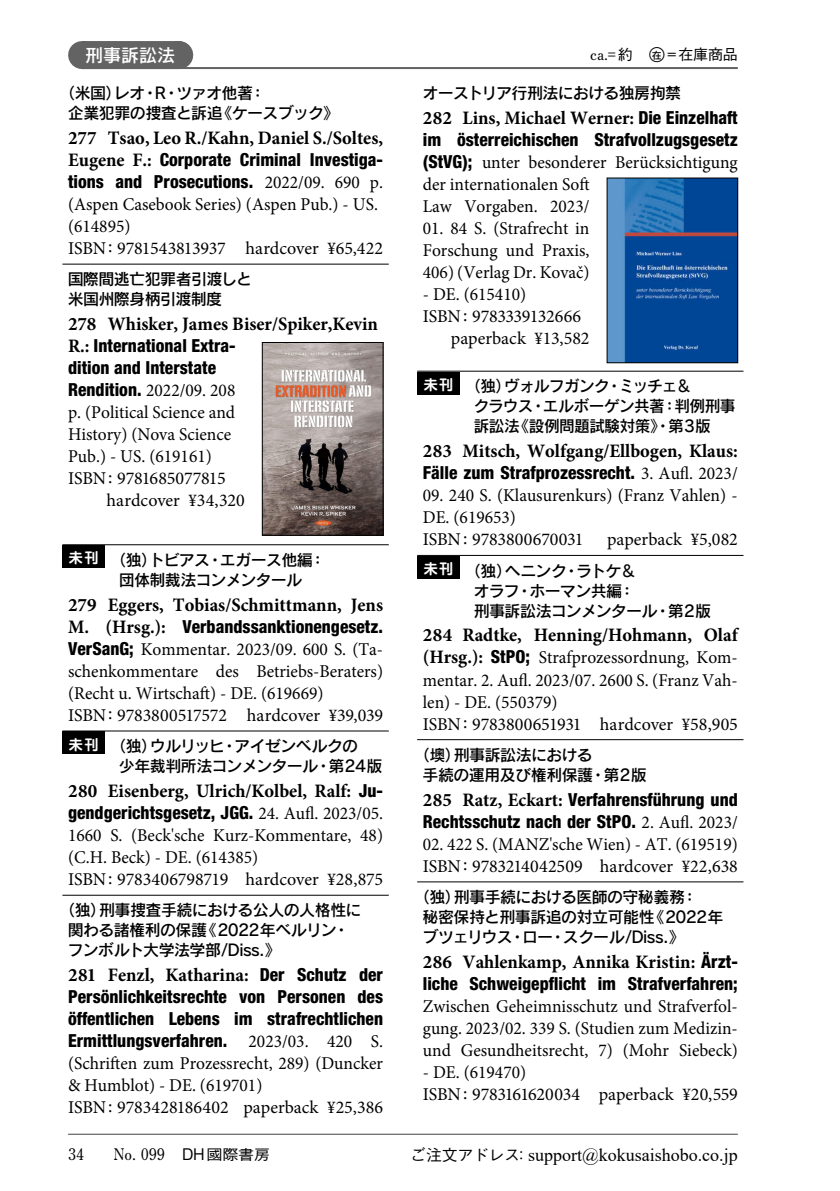
<style>
.page{position:relative;width:840px;height:1191px;background:#fff}
.page>*{position:absolute;margin:0;border:0;box-sizing:border-box;transform-origin:0 0}
.t1{font:700 19px "Minion Pro";color:#000}
.t2{font:18px/22px "Minion Pro";color:#000}
.t3{font:800 condensed 18px/22px "Helvetica Neue LT Std";color:#000}
.t4{font:18px "Times New Roman";color:#000}
.t5{font:18px "Rodin Pro DB";color:#fff}
.t6{font:16px/20px "Rodin Pro DB";letter-spacing:-.04em;color:#000}
.t7{font:700 16px "Futo Min A101 Pro";letter-spacing:-.01em;color:#000;scale:.95 1}
.t8{font:500 15px "Gothic BBB Pro";color:#000}
.t9{font:700 14px "Shin M Go Pro De";letter-spacing:.1em;color:#fff}
.s1{font-family:"Futo Min A101 Pro";font-weight:700}
.s2{font-family:"Rodin Pro DB";font-weight:400;font-size:17px}
.s3{font-family:"Rodin Pro DB";font-weight:400;font-size:10px}
.s4{font-family:"Midashi Min Pro MA31"}
.s5{font-family:"Minion Pro";font-weight:700;font-stretch:normal;font-size:19px}
.s6{font-family:"Minion Pro";font-weight:400;font-stretch:normal}
.s7{font-size:19px}
.s8{font-family:"Helvetica Neue LT Std";font-weight:800;font-stretch:condensed}
.s9{font-family:"Helvetica Neue LT Std";font-weight:800;font-stretch:condensed;font-size:18px}
.s10{font-weight:700;font-size:19px}
.s11{font-family:"Gothic BBB Pro";font-weight:500}
.s12{font-family:"Gothic BBB Pro";font-weight:500;font-size:14.4px}
.s13{font-family:"Gothic BBB Pro";font-weight:500;font-size:16px}
.s14{font-family:"Ryumin Pro";font-size:16px}
</style>
<div class="page">
<img style="left:608px;top:179px;width:127px;height:182px">
<img style="left:264px;top:344px;width:117px;height:190px">
<div style="left:262px;top:342px;width:121px;height:194px;border:1px solid #000"></div>
<hr style="left:62px;top:264px;width:326px;height:1px;background:#000">
<hr style="left:62px;top:544px;width:326px;height:1px;background:#000">
<hr style="left:62px;top:730px;width:326px;height:1px;background:#000">
<hr style="left:62px;top:894px;width:326px;height:1px;background:#000">
<div style="left:62px;top:545px;width:43px;height:23px;background:#000"></div>
<div style="left:62px;top:731px;width:43px;height:23px;background:#000"></div>
<hr style="left:417px;top:371px;width:326px;height:1px;background:#000">
<hr style="left:417px;top:555px;width:326px;height:1px;background:#000">
<hr style="left:417px;top:739px;width:326px;height:1px;background:#000">
<hr style="left:417px;top:881px;width:326px;height:1px;background:#000">
<div style="left:417px;top:372px;width:42px;height:22px;background:#000"></div>
<div style="left:417px;top:556px;width:42px;height:22px;background:#000"></div>
<hr style="left:68px;top:1133px;width:669px;height:1px;background:#636363">
<div style="left:82px;top:41px;width:96px;height:28px;background:#636363"></div>
<svg style="left:178px;top:41px;width:1px;height:26px"></svg>
<hr style="left:82px;top:67px;width:655px;height:2px;background:#636363">
<p class="t5" style="left:85px;top:43px;width:91px">刑事訴訟法</p>
<p class="t8" style="left:590px;top:43px;width:149px"><span class="s1">ca.=</span>約 <span class="s2">○</span><span class="s3">在</span> =在庫商品</p>
<p class="t6" style="left:68px;top:82px;width:272px;text-indent:-9px">（米国）レオ<span class="s4">・</span>R<span class="s4">・</span>ツァオ他著<span class="s4">：<br></span>企業犯罪の捜査と訴追《ケースブック》</p>
<p class="t1" style="left:68px;top:124px;width:316px">277 Tsao, Leo R./Kahn, Daniel S./Soltes,</p>
<p class="t3" style="left:68px;top:148px;width:316px"><span class="s5">Eugene F.:</span> Corporate Criminal Investiga&shy;tions and Prosecutions. <span class="s6">2022/09. 690 p.</span></p>
<p class="t2" style="left:68px;top:193px;width:316px">(Aspen Casebook Series) (Aspen Pub.) - US. (614895)<br>ISBN<span class="s7">:</span> 9781543813937 hardcover ¥65,422</p>
<p class="t6" style="left:68px;top:269px;width:186px">国際間逃亡犯罪者引渡しと米国州際身柄引渡制度</p>
<p class="t1" style="left:68px;top:311px;width:311px">278 Whisker, James Biser/Spiker,Kevin</p>
<p class="t3" style="left:68px;top:334px;width:169px"><span class="s5">R.:</span> International Extra&shy;dition and Interstate</p>
<p class="t2" style="left:68px;top:379px;width:169px"><span class="s8">Rendition.</span> 2022/09. 208</p>
<p class="t2" style="left:68px;top:401px;width:168px">p. (Political Science and</p>
<p class="t2" style="left:68px;top:423px;width:164px">History) (Nova Science</p>
<p class="t2" style="left:68px;top:445px;width:145px">Pub.) - US. (619161)</p>
<p class="t2" style="left:68px;top:467px;width:159px">ISBN<span class="s7">:</span> 9781685077815</p>
<p class="t2" style="left:106px;top:489px;width:140px">hardcover ¥34,320</p>
<p class="t9" style="left:69px;top:547px;width:31px">未刊</p>
<p class="t6" style="left:119px;top:549px;width:208px;text-indent:-8px">（独）トビアス<span class="s4">・</span>エガース他編<span class="s4">：</span>団体制裁法コンメンタール</p>
<p class="t1" style="left:68px;top:591px;width:316px">279 Eggers, Tobias/Schmittmann, Jens</p>
<p class="t3" style="left:68px;top:615px;width:316px"><span class="s5">M. (Hrsg.):</span> Verbandssanktionengesetz.</p>
<p class="t2" style="left:68px;top:638px;width:316px"><span class="s8">VerSanG;</span> Kommentar. 2023/09. 600 S. (Ta&shy;schenkommentare des Betriebs-Beraters) (Recht u. Wirtschaft) - DE. (619669)<br>ISBN<span class="s7">:</span> 9783800517572 hardcover ¥39,039</p>
<p class="t6" style="left:119px;top:735px;width:265px;text-indent:-9px">（独）ウルリッヒ<span class="s4">・</span>アイゼンベルクの<br>少年裁判所法コンメンタール<span class="s4">・</span>第24版</p>
<p class="t1" style="left:68px;top:777px;width:316px">280 Eisenberg, Ulrich/Kolbel, Ralf: <span class="s9">Ju-</span></p>
<p class="t3" style="left:68px;top:801px;width:316px">gendgerichtsgesetz, JGG. <span class="s6">24. Aufl. 2023/05.</span></p>
<p class="t2" style="left:68px;top:824px;width:316px">1660 S. (Beck'sche Kurz-Kommentare, 48) (C.H. Beck) - DE. (614385)<br>ISBN<span class="s7">:</span> 9783406798719 hardcover ¥28,875</p>
<p class="t6" style="left:67px;top:899px;width:295px;text-indent:-8px">（独）刑事捜査手続における公人の人格性に関わる諸権利の保護《2022年ベルリン<span class="s4">・</span>フンボルト大学法学部/Diss.》</p>
<p class="t1" style="left:68px;top:961px;width:316px">281 Fenzl, Katharina: <span class="s9">Der Schutz der</span></p>
<p class="t3" style="left:68px;top:985px;width:316px;text-align:justify">Persönlichkeitsrechte von Personen des öffentlichen Lebens im strafrechtlichen Ermittlungsverfahren. <span class="s6">2023/03. 420 S.</span></p>
<p class="t2" style="left:68px;top:1052px;width:316px">(Schriften zum Prozessrecht, 289) (Duncker &amp; Humblot) - DE. (619701)<br>ISBN<span class="s7">:</span> 9783428186402 paperback ¥25,386</p>
<p class="t9" style="left:69px;top:733px;width:31px">未刊</p>
<p class="t6" style="left:422px;top:82px;width:260px">オーストリア行刑法における独房拘禁</p>
<p class="t1" style="left:422px;top:104px;width:316px">282 Lins, Michael Werner: <span class="s9">Die Einzelhaft</span></p>
<p class="t3" style="left:422px;top:128px;width:316px">im österreichischen Strafvollzugsgesetz</p>
<p class="t2" style="left:422px;top:151px;width:316px"><span class="s8">(StVG);</span> unter besonderer Berücksichtigung der internationalen Soft<br>Law Vorgaben. 2023/</p>
<p class="t2" style="left:422px;top:217px;width:168px;text-align:justify">01. 84 S. (Strafrecht in Forschung und Praxis, 406) (Verlag Dr. Kovač)</p>
<p class="t2" style="left:422px;top:283px;width:105px">- DE. (615410)</p>
<p class="t2" style="left:422px;top:305px;width:160px">ISBN<span class="s7">:</span> 9783339132666</p>
<p class="t2" style="left:450px;top:327px;width:140px">paperback ¥13,582</p>
<p class="t6" style="left:473px;top:376px;width:263px;text-indent:-8px">（独）ヴォルフガンク<span class="s4">・</span>ミッチェ＆<br>クラウス<span class="s4">・</span>エルボーゲン共著<span class="s4">：</span>判例刑事訴訟法《設例問題試験対策》<span class="s4">・</span>第3版</p>
<p class="t1" style="left:422px;top:438px;width:316px">283 Mitsch, Wolfgang/Ellbogen, Klaus:</p>
<p class="t3" style="left:422px;top:461px;width:316px">Fälle zum Strafprozessrecht. <span class="s6">3. Aufl. 2023/</span></p>
<p class="t2" style="left:422px;top:484px;width:316px">09. 240 S. (Klausurenkurs) (Franz Vahlen) -<br>DE. (619653)<br>ISBN<span class="s7">:</span> 9783800670031</p>
<p class="t9" style="left:423px;top:373px;width:31px">未刊</p>
<p class="t2" style="left:606px;top:528px;width:132px">paperback ¥5,082</p>
<p class="t6" style="left:473px;top:560px;width:239px;text-indent:-9px">（独）ヘニンク<span class="s4">・</span>ラトケ＆<br>オラフ<span class="s4">・</span>ホーマン共編<span class="s4">：<br></span>刑事訴訟法コンメンタール<span class="s4">・</span>第2版</p>
<p class="t1" style="left:422px;top:622px;width:316px">284 Radtke, Henning/Hohmann, Olaf</p>
<p class="t2" style="left:422px;top:647px;width:316px"><span class="s10">(Hrsg.):</span> <span class="s8">StPO;</span> Strafprozessordnung, Kom&shy;mentar. 2. Aufl. 2023/07. 2600 S. (Franz Vah&shy;len) - DE. (550379)<br>ISBN<span class="s7">:</span> 9783800651931 hardcover ¥58,905</p>
<p class="t6" style="left:422px;top:744px;width:225px;text-indent:-9px">（墺）刑事訴訟法における<br>手続の運用及び権利保護<span class="s4">・</span>第2版</p>
<p class="t3" style="left:422px;top:788px;width:316px"><span class="s5">285 Ratz, Eckart:</span> Verfahrensführung und<br>Rechtsschutz nach der StPO. <span class="s6">2. Aufl. 2023/</span></p>
<p class="t2" style="left:422px;top:833px;width:316px">02. 422 S. (MANZ'sche Wien) - AT. (619519)<br>ISBN<span class="s7">:</span> 9783214042509 hardcover ¥22,638</p>
<p class="t6" style="left:422px;top:886px;width:303px;text-indent:-8px">（独）刑事手続における医師の守秘義務<span class="s4">：<br></span>秘密保持と刑事訴追の対立可能性《2022年ブツェリウス<span class="s4">・</span>ロー<span class="s4">・</span>スクール/Diss.》</p>
<p class="t1" style="left:422px;top:948px;width:316px">286 Vahlenkamp, Annika Kristin: <span class="s9">Ärzt-</span></p>
<p class="t3" style="left:422px;top:972px;width:316px">liche Schweigepflicht im Strafverfahren;</p>
<p class="t2" style="left:422px;top:995px;width:316px;text-align:justify">Zwischen Geheimnisschutz und Strafverfol&shy;gung. 2023/02. 339 S. (Studien zum Medizin&shy;und Gesundheitsrecht, 7) (Mohr Siebeck)</p>
<p class="t2" style="left:422px;top:1061px;width:316px">- DE. (619470)<br>ISBN<span class="s7">:</span> 9783161620034 paperback ¥20,559</p>
<p class="t9" style="left:423px;top:557px;width:31px">未刊</p>
<p class="t7" style="left:68px;top:1141px;width:19px">34</p>
<p class="t7" style="left:113px;top:1141px;width:166px">No. 099　<span class="s11">DH</span><span class="s12">國際書房</span></p>
<p class="t4" style="left:410px;top:1141px;width:329px"><span class="s13">ご注文アドレス</span><span class="s14">:</span> support@kokusaishobo.co.jp</p>
</div>
